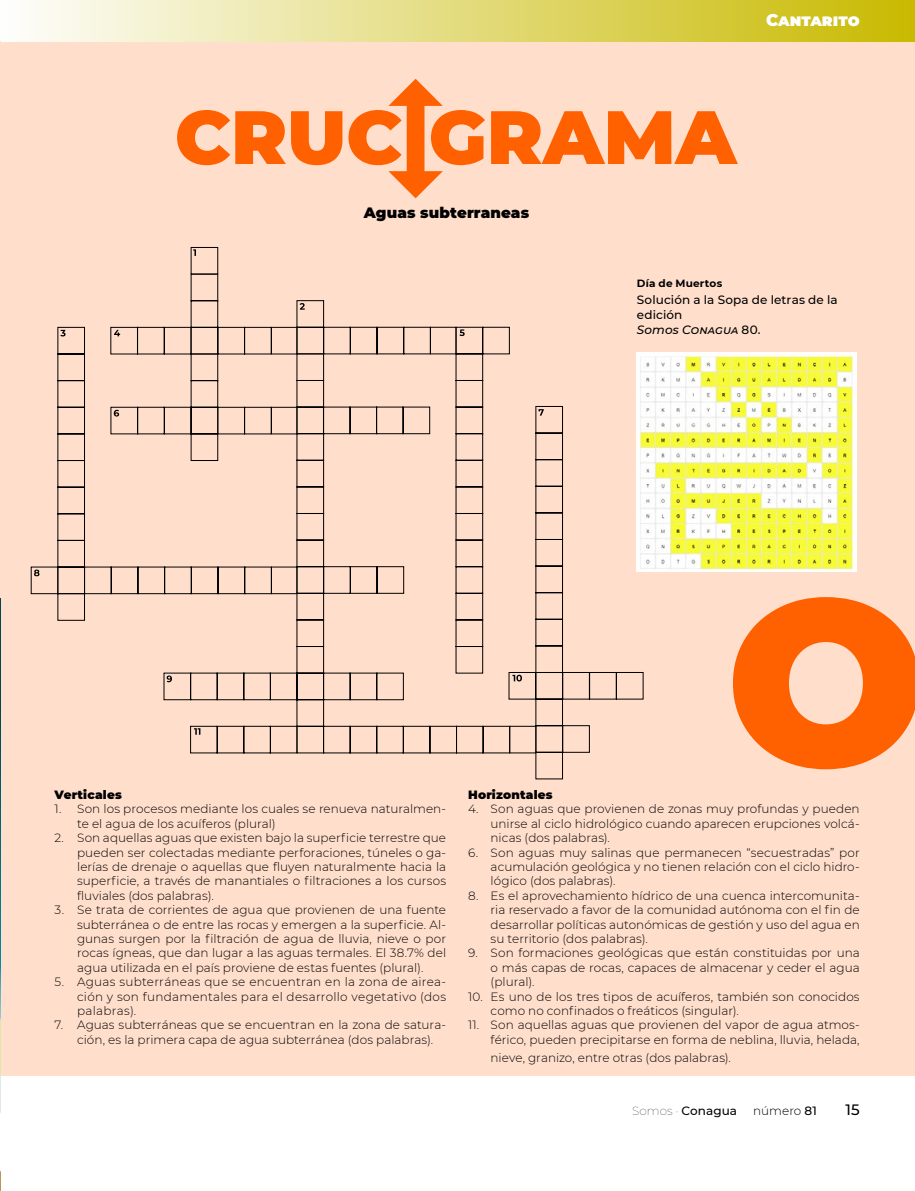
<style>
.page{position:relative;width:915px;height:1191px;background:#fff}
.page>*{position:absolute;margin:0;border:0;box-sizing:border-box;transform-origin:0 0}
.t1{font:900 16.5px "Montserrat";letter-spacing:.065em;color:#fff}
.t2{font:900 15px "Montserrat";letter-spacing:.01em;color:#000}
.t3{font:500 15px "Montserrat";color:#000}
.t4{font:300 12px/14.4px "Montserrat";letter-spacing:.005em;color:#000;text-align:justify}
.t5{font:500 12px/15px "Montserrat";letter-spacing:.005em;color:#000}
.t6{font:900 12px "Montserrat";letter-spacing:.02em;color:#000}
.t7{font:700 10.5px "Montserrat";letter-spacing:.015em;color:#000}
.s1{font-style:italic}
.s2{font-weight:100}
.s3{font-weight:500}
</style>
<div class="page">
<div style="left:0;top:42px;width:914px;height:1033px;background:#ffdfcc"></div>
<div style="left:0;top:0;width:914px;height:42px;background:linear-gradient(to right,#fefefd,#c9ba01)"></div>
<img style="left:0;top:598px;width:1px;height:593px">
<svg style="left:733px;top:597px;width:181px;height:172px"></svg>
<svg style="left:177px;top:110px;width:165px;height:55px"></svg>
<svg style="left:491px;top:111px;width:246px;height:53px"></svg>
<svg style="left:348px;top:79px;width:137px;height:119px"></svg>
<svg style="left:190px;top:247px;width:453px;height:532px"></svg>
<div style="left:430px;top:327px;width:26px;height:27px;border:1px solid #000"></div>
<svg style="left:163px;top:353px;width:347px;height:400px"></svg>
<div style="left:509px;top:726px;width:27px;height:27px;border:1px solid #000"></div>
<svg style="left:190px;top:273px;width:107px;height:480px"></svg>
<div style="left:271px;top:327px;width:26px;height:27px;border:1px solid #000"></div>
<div style="left:271px;top:407px;width:26px;height:27px;border:1px solid #000"></div>
<svg style="left:57px;top:327px;width:215px;height:267px"></svg>
<div style="left:271px;top:567px;width:26px;height:27px;border:1px solid #000"></div>
<svg style="left:193px;top:249px;width:3px;height:7px"></svg>
<svg style="left:299px;top:303px;width:6px;height:7px"></svg>
<svg style="left:459px;top:329px;width:5px;height:7px"></svg>
<svg style="left:114px;top:330px;width:6px;height:6px"></svg>
<svg style="left:60px;top:330px;width:6px;height:6px"></svg>
<svg style="left:114px;top:410px;width:5px;height:6px"></svg>
<svg style="left:30px;top:566px;width:55px;height:55px"></svg>
<svg style="left:166px;top:675px;width:6px;height:7px"></svg>
<svg style="left:194px;top:728px;width:6px;height:6px"></svg>
<svg style="left:512px;top:674px;width:10px;height:7px"></svg>
<svg style="left:538px;top:409px;width:5px;height:6px"></svg>
<img style="left:636px;top:352px;width:220px;height:219px">
<p class="t2" style="left:364px;top:201px;width:167px">Aguas subterraneas</p>
<h1 class="t1" style="left:765px;top:8px;width:95px">Cantarito</h1>
<p class="t7" style="left:636px;top:275px;width:87px">Día de Muertos</p>
<p class="t5" style="left:636px;top:292px;width:202px">Solución a la Sopa de letras de la edición<br><span class="s1">Somos Conagua</span> 80.</p>
<p class="t6" style="left:55px;top:785px;width:69px">Verticales</p>
<p class="t4" style="left:77px;top:801px;width:370px;text-indent:-22px">1. Son los procesos mediante los cuales se renueva naturalmen&shy;te el agua de los acuíferos (plural)</p>
<p class="t4" style="left:77px;top:830px;width:370px;text-indent:-22px">2. Son aquellas aguas que existen bajo la superficie terrestre que pueden ser colectadas mediante perforaciones, túneles o ga&shy;lerías de drenaje o aquellas que fluyen naturalmente hacia la superficie, a través de manantiales o filtraciones a los cursos fluviales (dos palabras).</p>
<p class="t4" style="left:77px;top:902px;width:370px;text-indent:-22px">3. Se trata de corrientes de agua que provienen de una fuente subterránea o de entre las rocas y emergen a la superficie. Al&shy;gunas surgen por la filtración de agua de lluvia, nieve o por rocas ígneas, que dan lugar a las aguas termales. El 38.7% del agua utilizada en el país proviene de estas fuentes (plural).</p>
<p class="t4" style="left:77px;top:974px;width:370px;text-indent:-22px">5. Aguas subterráneas que se encuentran en la zona de airea&shy;ción y son fundamentales para el desarrollo vegetativo (dos palabras).</p>
<p class="t4" style="left:77px;top:1017px;width:370px;text-indent:-22px">7. Aguas subterráneas que se encuentran en la zona de satura&shy;ción, es la primera capa de agua subterránea (dos palabras).</p>
<p class="t6" style="left:468px;top:785px;width:86px">Horizontales</p>
<p class="t4" style="left:490px;top:801px;width:370px;text-indent:-22px">4. Son aguas que provienen de zonas muy profundas y pueden unirse al ciclo hidrológico cuando aparecen erupciones volcá&shy;nicas (dos palabras).</p>
<p class="t4" style="left:490px;top:844px;width:370px;text-indent:-22px">6. Son aguas muy salinas que permanecen “secuestradas” por acumulación geológica y no tienen relación con el ciclo hidro&shy;lógico (dos palabras).</p>
<p class="t4" style="left:490px;top:888px;width:370px;text-indent:-22px">8. Es el aprovechamiento hídrico de una cuenca intercomunita&shy;ria reservado a favor de la comunidad autónoma con el fin de desarrollar políticas autonómicas de gestión y uso del agua en su territorio (dos palabras).</p>
<p class="t4" style="left:490px;top:945px;width:370px;text-indent:-22px">9. Son formaciones geológicas que están constituidas por una o más capas de rocas, capaces de almacenar y ceder el agua (plural).</p>
<p class="t4" style="left:490px;top:988px;width:370px;text-indent:-22px">10. Es uno de los tres tipos de acuíferos, también son conocidos como no confinados o freáticos (singular).</p>
<p class="t4" style="left:468px;top:1017px;width:393px;text-align:right">11. Son aquellas aguas que provienen del vapor de agua atmos&shy;férico, pueden precipitarse en forma de neblina, lluvia, helada,</p>
<p class="t4" style="left:490px;top:1050px;width:242px">nieve, granizo, entre otras (dos palabras).</p>
<p class="t5" style="left:631px;top:1102px;width:106px"><span class="s2">Somos ·</span> Conagua</p>
<p class="t4" style="left:753px;top:1102px;width:65px">número <span class="s3">81</span></p>
<p class="t3" style="left:845px;top:1098px;width:16px">15</p>
</div>
